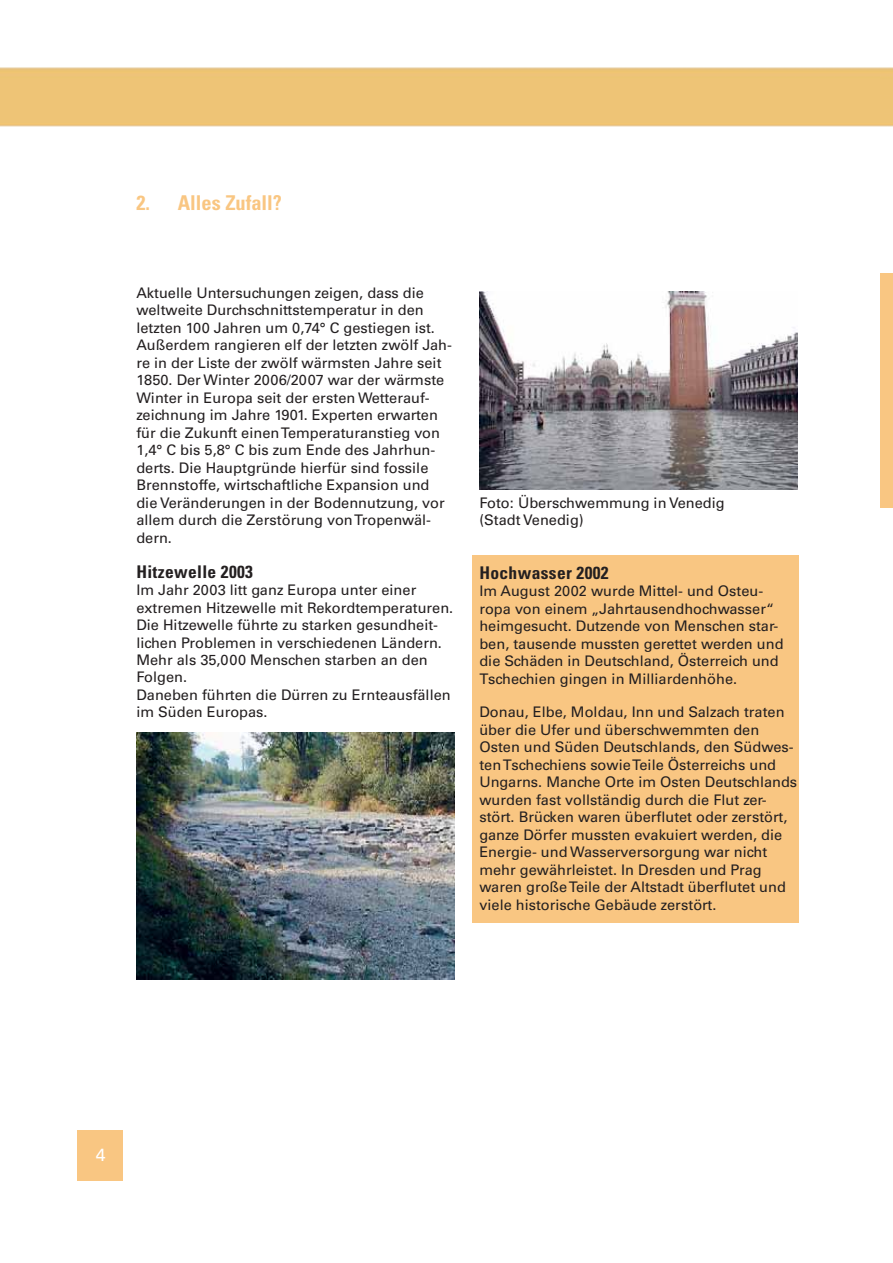
<style>
.page{position:relative;width:893px;height:1263px;background:#fff}
.page>*{position:absolute;margin:0;border:0;box-sizing:border-box;transform-origin:0 0}
.t1{font:700 condensed 20.4px "Univers";color:#f9c682}
.t2{font:700 condensed 17.55px "Univers";letter-spacing:.02em;color:#231f20}
.t3{font:17.55px "Univers 55 Roman";color:#fff}
.t4{font:14.55px/17.5px "Univers 55 Roman";color:#231f20}
</style>
<div class="page">
<div style="left:77px;top:1130px;width:46px;height:51px;background:#f9c682"></div>
<div style="left:473px;top:555px;width:326px;height:367px;background:#f9c682"></div>
<img style="left:136px;top:732px;width:319px;height:248px">
<img style="left:479px;top:292px;width:318px;height:198px">
<div style="left:880px;top:273px;width:13px;height:235px;background:#f9c682"></div>
<h1 class="t1" style="left:136px;top:195px;width:147px">2. Alles Zufall?</h1>
<p class="t4" style="left:136px;top:285px;width:317px">Aktuelle Untersuchungen zeigen, dass die weltweite Durchschnittstemperatur in den letzten 100 Jahren um 0,74° C gestiegen ist.<br>Außerdem rangieren elf der letzten zwölf Jah&shy;re in der Liste der zwölf wärmsten Jahre seit 1850. Der Winter 2006/2007 war der wärmste Winter in Europa seit der ersten Wetterauf&shy;zeichnung im Jahre 1901. Experten erwarten für die Zukunft einen Temperaturanstieg von 1,4° C bis 5,8° C bis zum Ende des Jahrhun&shy;derts. Die Hauptgründe hierfür sind fossile Brennstoffe, wirtschaftliche Expansion und die Veränderungen in der Bodennutzung, vor allem durch die Zerstörung von Tropenwäl&shy;dern.</p>
<p class="t2" style="left:136px;top:565px;width:118px">Hitzewelle 2003</p>
<p class="t4" style="left:136px;top:582px;width:318px">Im Jahr 2003 litt ganz Europa unter einer extremen Hitzewelle mit Rekordtemperaturen.<br>Die Hitzewelle führte zu starken gesundheit&shy;lichen Problemen in verschiedenen Ländern.<br>Mehr als 35,000 Menschen starben an den Folgen.<br>Daneben führten die Dürren zu Ernteausfällen im Süden Europas.</p>
<p class="t4" style="left:479px;top:495px;width:247px">Foto: Überschwemmung in Venedig (Stadt Venedig)</p>
<p class="t2" style="left:479px;top:566px;width:131px">Hochwasser 2002</p>
<p class="t4" style="left:479px;top:584px;width:306px">Im August 2002 wurde Mittel- und Osteu&shy;ropa von einem „Jahrtausendhochwasser“ heimgesucht. Dutzende von Menschen star&shy;ben, tausende mussten gerettet werden und die Schäden in Deutschland, Österreich und Tschechien gingen in Milliardenhöhe.</p>
<p class="t4" style="left:479px;top:705px;width:319px">Donau, Elbe, Moldau, Inn und Salzach traten über die Ufer und überschwemmten den Osten und Süden Deutschlands, den Südwes&shy;ten Tschechiens sowie Teile Österreichs und Ungarns. Manche Orte im Osten Deutschlands wurden fast vollständig durch die Flut zer&shy;stört. Brücken waren überflutet oder zerstört, ganze Dörfer mussten evakuiert werden, die Energie- und Wasserversorgung war nicht mehr gewährleistet. In Dresden und Prag waren große Teile der Altstadt überflutet und viele historische Gebäude zerstört.</p>
<p class="t3" style="left:96px;top:1148px;width:11px">4</p>
</div>
